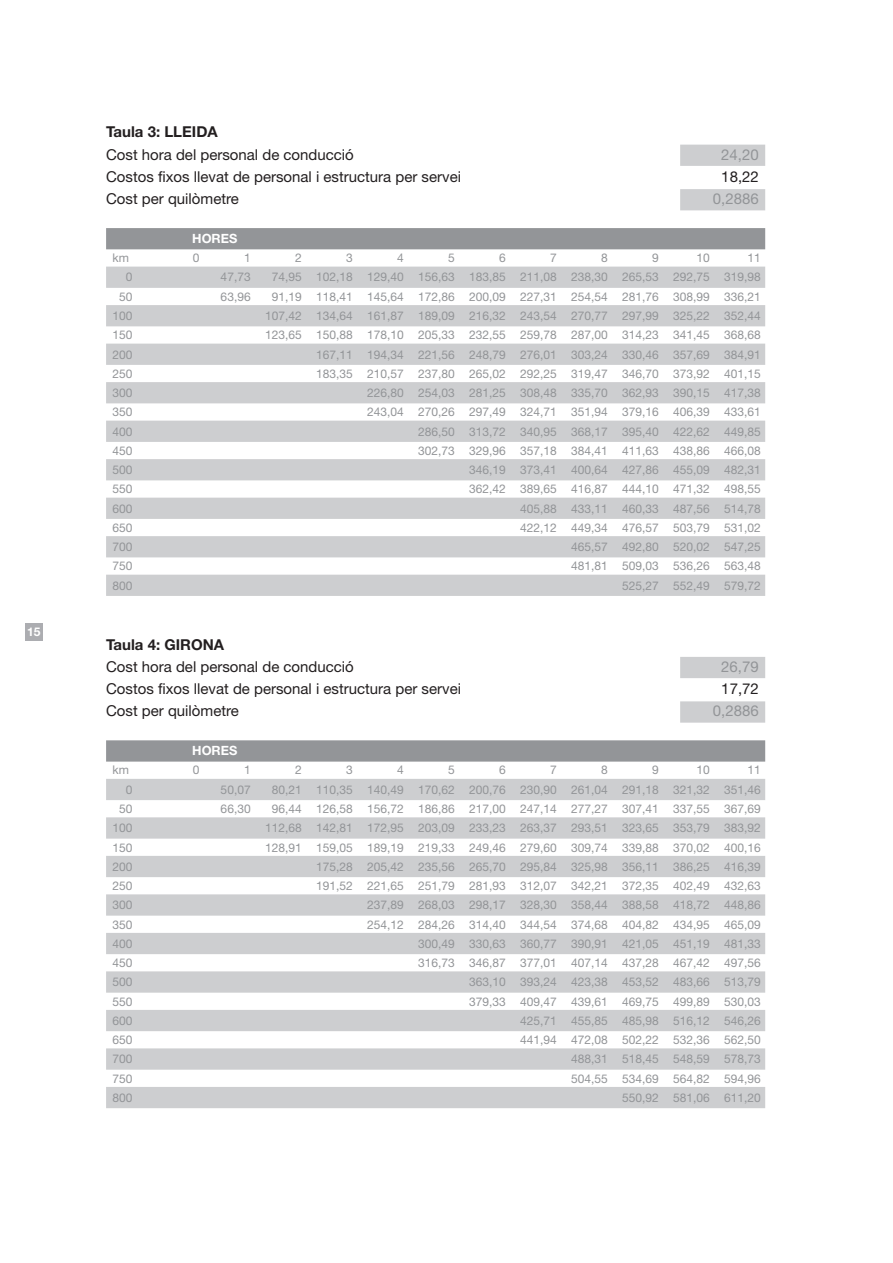
<style>
.page{position:relative;width:893px;height:1263px;background:#fff}
.page>*{position:absolute;margin:0;border:0;box-sizing:border-box;transform-origin:0 0}
.t1{font:15px "Helvetica Neue";color:#231f20}
.t2{font:700 15px "Helvetica Neue";color:#231f20}
.t3{font:15px "Helvetica Neue";color:#939598}
.t4{font:700 12.75px "Helvetica Neue";color:#fff}
.t5{font:12px "Helvetica Neue";color:#939598}
.t6{font:700 12px "Helvetica Neue";color:#fff}
</style>
<div class="page">
<div style="left:680px;top:145px;width:85px;height:21px;background:#cdced0"></div>
<div style="left:680px;top:189px;width:85px;height:21px;background:#cdced0"></div>
<div style="left:106px;top:228px;width:659px;height:21px;background:#939598"></div>
<div style="left:106px;top:267px;width:659px;height:21px;background:#cdced0"></div>
<div style="left:106px;top:305px;width:659px;height:21px;background:#cdced0"></div>
<div style="left:106px;top:344px;width:659px;height:21px;background:#cdced0"></div>
<div style="left:106px;top:382px;width:659px;height:21px;background:#cdced0"></div>
<div style="left:106px;top:421px;width:659px;height:21px;background:#cdced0"></div>
<div style="left:106px;top:459px;width:659px;height:21px;background:#cdced0"></div>
<div style="left:106px;top:498px;width:659px;height:21px;background:#cdced0"></div>
<div style="left:106px;top:536px;width:659px;height:21px;background:#cdced0"></div>
<div style="left:106px;top:575px;width:659px;height:21px;background:#cdced0"></div>
<div style="left:680px;top:657px;width:85px;height:21px;background:#cdced0"></div>
<div style="left:680px;top:701px;width:85px;height:22px;background:#cdced0"></div>
<div style="left:106px;top:740px;width:659px;height:22px;background:#939598"></div>
<div style="left:106px;top:779px;width:659px;height:21px;background:#cdced0"></div>
<div style="left:106px;top:817px;width:659px;height:22px;background:#cdced0"></div>
<div style="left:106px;top:856px;width:659px;height:21px;background:#cdced0"></div>
<div style="left:106px;top:894px;width:659px;height:22px;background:#cdced0"></div>
<div style="left:106px;top:933px;width:659px;height:21px;background:#cdced0"></div>
<div style="left:106px;top:971px;width:659px;height:22px;background:#cdced0"></div>
<div style="left:106px;top:1010px;width:659px;height:21px;background:#cdced0"></div>
<div style="left:106px;top:1048px;width:659px;height:22px;background:#cdced0"></div>
<div style="left:106px;top:1087px;width:659px;height:21px;background:#cdced0"></div>
<div style="left:25px;top:624px;width:17px;height:17px;background:#acadb1"></div>
<p class="t6" style="left:27px;top:627px;width:15px">15</p>
<p class="t2" style="left:106px;top:127px;width:113px">Taula 3: LLEIDA</p>
<p class="t1" style="left:106px;top:149px;width:249px">Cost hora del personal de conducció</p>
<p class="t3" style="left:721px;top:149px;width:39px">24,20</p>
<p class="t1" style="left:106px;top:171px;width:356px">Costos fixos llevat de personal i estructura per servei</p>
<p class="t1" style="left:721px;top:171px;width:39px">18,22</p>
<p class="t1" style="left:106px;top:193px;width:134px">Cost per quilòmetre</p>
<p class="t3" style="left:713px;top:193px;width:47px">0,2886</p>
<p class="t4" style="left:192px;top:234px;width:47px">HORES</p>
<p class="t5" style="left:112px;top:254px;width:18px">km</p>
<p class="t5" style="left:193px;top:254px;width:8px">0</p>
<p class="t5" style="left:244px;top:254px;width:8px">1</p>
<p class="t5" style="left:295px;top:254px;width:8px">2</p>
<p class="t5" style="left:346px;top:254px;width:8px">3</p>
<p class="t5" style="left:397px;top:254px;width:8px">4</p>
<p class="t5" style="left:448px;top:254px;width:8px">5</p>
<p class="t5" style="left:499px;top:254px;width:8px">6</p>
<p class="t5" style="left:550px;top:254px;width:8px">7</p>
<p class="t5" style="left:601px;top:254px;width:8px">8</p>
<p class="t5" style="left:652px;top:254px;width:8px">9</p>
<p class="t5" style="left:697px;top:254px;width:15px">10</p>
<p class="t5" style="left:748px;top:254px;width:15px">11</p>
<p class="t5" style="left:126px;top:273px;width:8px">0</p>
<p class="t5" style="left:221px;top:273px;width:32px">47,73</p>
<p class="t5" style="left:272px;top:273px;width:491px">74,95 102,18 129,40 156,63 183,85 211,08 238,30 265,53 292,75 319,98</p>
<p class="t5" style="left:119px;top:292px;width:15px">50</p>
<p class="t5" style="left:221px;top:292px;width:32px">63,96</p>
<p class="t5" style="left:272px;top:292px;width:491px">91,19 118,41 145,64 172,86 200,09 227,31 254,54 281,76 308,99 336,21</p>
<p class="t5" style="left:112px;top:311px;width:22px">100</p>
<p class="t5" style="left:265px;top:311px;width:497px">107,42 134,64 161,87 189,09 216,32 243,54 270,77 297,99 325,22 352,44</p>
<p class="t5" style="left:112px;top:331px;width:22px">150</p>
<p class="t5" style="left:265px;top:331px;width:497px">123,65 150,88 178,10 205,33 232,55 259,78 287,00 314,23 341,45 368,68</p>
<p class="t5" style="left:112px;top:350px;width:22px">200</p>
<p class="t5" style="left:316px;top:350px;width:446px">167,11 194,34 221,56 248,79 276,01 303,24 330,46 357,69 384,91</p>
<p class="t5" style="left:112px;top:369px;width:22px">250</p>
<p class="t5" style="left:316px;top:369px;width:446px">183,35 210,57 237,80 265,02 292,25 319,47 346,70 373,92 401,15</p>
<p class="t5" style="left:112px;top:388px;width:22px">300</p>
<p class="t5" style="left:367px;top:388px;width:395px">226,80 254,03 281,25 308,48 335,70 362,93 390,15 417,38</p>
<p class="t5" style="left:112px;top:408px;width:22px">350</p>
<p class="t5" style="left:367px;top:408px;width:395px">243,04 270,26 297,49 324,71 351,94 379,16 406,39 433,61</p>
<p class="t5" style="left:112px;top:427px;width:22px">400</p>
<p class="t5" style="left:418px;top:427px;width:344px">286,50 313,72 340,95 368,17 395,40 422,62 449,85</p>
<p class="t5" style="left:112px;top:446px;width:22px">450</p>
<p class="t5" style="left:418px;top:446px;width:344px">302,73 329,96 357,18 384,41 411,63 438,86 466,08</p>
<p class="t5" style="left:112px;top:465px;width:22px">500</p>
<p class="t5" style="left:469px;top:465px;width:293px">346,19 373,41 400,64 427,86 455,09 482,31</p>
<p class="t5" style="left:112px;top:485px;width:22px">550</p>
<p class="t5" style="left:469px;top:485px;width:293px">362,42 389,65 416,87 444,10 471,32 498,55</p>
<p class="t5" style="left:112px;top:504px;width:22px">600</p>
<p class="t5" style="left:520px;top:504px;width:242px">405,88 433,11 460,33 487,56 514,78</p>
<p class="t5" style="left:112px;top:523px;width:22px">650</p>
<p class="t5" style="left:520px;top:523px;width:242px">422,12 449,34 476,57 503,79 531,02</p>
<p class="t5" style="left:112px;top:542px;width:22px">700</p>
<p class="t5" style="left:571px;top:542px;width:191px">465,57 492,80 520,02 547,25</p>
<p class="t5" style="left:112px;top:562px;width:22px">750</p>
<p class="t5" style="left:571px;top:562px;width:191px">481,81 509,03 536,26 563,48</p>
<p class="t5" style="left:112px;top:581px;width:22px">800</p>
<p class="t5" style="left:622px;top:581px;width:140px">525,27 552,49 579,72</p>
<p class="t2" style="left:106px;top:639px;width:120px">Taula 4: GIRONA</p>
<p class="t1" style="left:106px;top:661px;width:249px">Cost hora del personal de conducció</p>
<p class="t3" style="left:721px;top:661px;width:39px">26,79</p>
<p class="t1" style="left:106px;top:683px;width:356px">Costos fixos llevat de personal i estructura per servei</p>
<p class="t1" style="left:721px;top:683px;width:39px">17,72</p>
<p class="t1" style="left:106px;top:705px;width:134px">Cost per quilòmetre</p>
<p class="t3" style="left:713px;top:705px;width:47px">0,2886</p>
<p class="t4" style="left:192px;top:746px;width:47px">HORES</p>
<p class="t5" style="left:112px;top:766px;width:18px">km</p>
<p class="t5" style="left:193px;top:766px;width:8px">0</p>
<p class="t5" style="left:244px;top:766px;width:8px">1</p>
<p class="t5" style="left:295px;top:766px;width:8px">2</p>
<p class="t5" style="left:346px;top:766px;width:8px">3</p>
<p class="t5" style="left:397px;top:766px;width:8px">4</p>
<p class="t5" style="left:448px;top:766px;width:8px">5</p>
<p class="t5" style="left:499px;top:766px;width:8px">6</p>
<p class="t5" style="left:550px;top:766px;width:8px">7</p>
<p class="t5" style="left:601px;top:766px;width:8px">8</p>
<p class="t5" style="left:652px;top:766px;width:8px">9</p>
<p class="t5" style="left:697px;top:766px;width:15px">10</p>
<p class="t5" style="left:748px;top:766px;width:15px">11</p>
<p class="t5" style="left:126px;top:785px;width:8px">0</p>
<p class="t5" style="left:221px;top:785px;width:32px">50,07</p>
<p class="t5" style="left:272px;top:785px;width:491px">80,21 110,35 140,49 170,62 200,76 230,90 261,04 291,18 321,32 351,46</p>
<p class="t5" style="left:119px;top:804px;width:15px">50</p>
<p class="t5" style="left:221px;top:804px;width:32px">66,30</p>
<p class="t5" style="left:272px;top:804px;width:491px">96,44 126,58 156,72 186,86 217,00 247,14 277,27 307,41 337,55 367,69</p>
<p class="t5" style="left:112px;top:824px;width:22px">100</p>
<p class="t5" style="left:265px;top:824px;width:497px">112,68 142,81 172,95 203,09 233,23 263,37 293,51 323,65 353,79 383,92</p>
<p class="t5" style="left:112px;top:843px;width:22px">150</p>
<p class="t5" style="left:265px;top:843px;width:497px">128,91 159,05 189,19 219,33 249,46 279,60 309,74 339,88 370,02 400,16</p>
<p class="t5" style="left:112px;top:862px;width:22px">200</p>
<p class="t5" style="left:316px;top:862px;width:446px">175,28 205,42 235,56 265,70 295,84 325,98 356,11 386,25 416,39</p>
<p class="t5" style="left:112px;top:881px;width:22px">250</p>
<p class="t5" style="left:316px;top:881px;width:446px">191,52 221,65 251,79 281,93 312,07 342,21 372,35 402,49 432,63</p>
<p class="t5" style="left:112px;top:901px;width:22px">300</p>
<p class="t5" style="left:367px;top:901px;width:395px">237,89 268,03 298,17 328,30 358,44 388,58 418,72 448,86</p>
<p class="t5" style="left:112px;top:920px;width:22px">350</p>
<p class="t5" style="left:367px;top:920px;width:395px">254,12 284,26 314,40 344,54 374,68 404,82 434,95 465,09</p>
<p class="t5" style="left:112px;top:939px;width:22px">400</p>
<p class="t5" style="left:418px;top:939px;width:344px">300,49 330,63 360,77 390,91 421,05 451,19 481,33</p>
<p class="t5" style="left:112px;top:958px;width:22px">450</p>
<p class="t5" style="left:418px;top:958px;width:344px">316,73 346,87 377,01 407,14 437,28 467,42 497,56</p>
<p class="t5" style="left:112px;top:978px;width:22px">500</p>
<p class="t5" style="left:469px;top:978px;width:293px">363,10 393,24 423,38 453,52 483,66 513,79</p>
<p class="t5" style="left:112px;top:997px;width:22px">550</p>
<p class="t5" style="left:469px;top:997px;width:293px">379,33 409,47 439,61 469,75 499,89 530,03</p>
<p class="t5" style="left:112px;top:1016px;width:22px">600</p>
<p class="t5" style="left:520px;top:1016px;width:242px">425,71 455,85 485,98 516,12 546,26</p>
<p class="t5" style="left:112px;top:1035px;width:22px">650</p>
<p class="t5" style="left:520px;top:1035px;width:242px">441,94 472,08 502,22 532,36 562,50</p>
<p class="t5" style="left:112px;top:1055px;width:22px">700</p>
<p class="t5" style="left:571px;top:1055px;width:191px">488,31 518,45 548,59 578,73</p>
<p class="t5" style="left:112px;top:1074px;width:22px">750</p>
<p class="t5" style="left:571px;top:1074px;width:191px">504,55 534,69 564,82 594,96</p>
<p class="t5" style="left:112px;top:1093px;width:22px">800</p>
<p class="t5" style="left:622px;top:1093px;width:140px">550,92 581,06 611,20</p>
</div>
